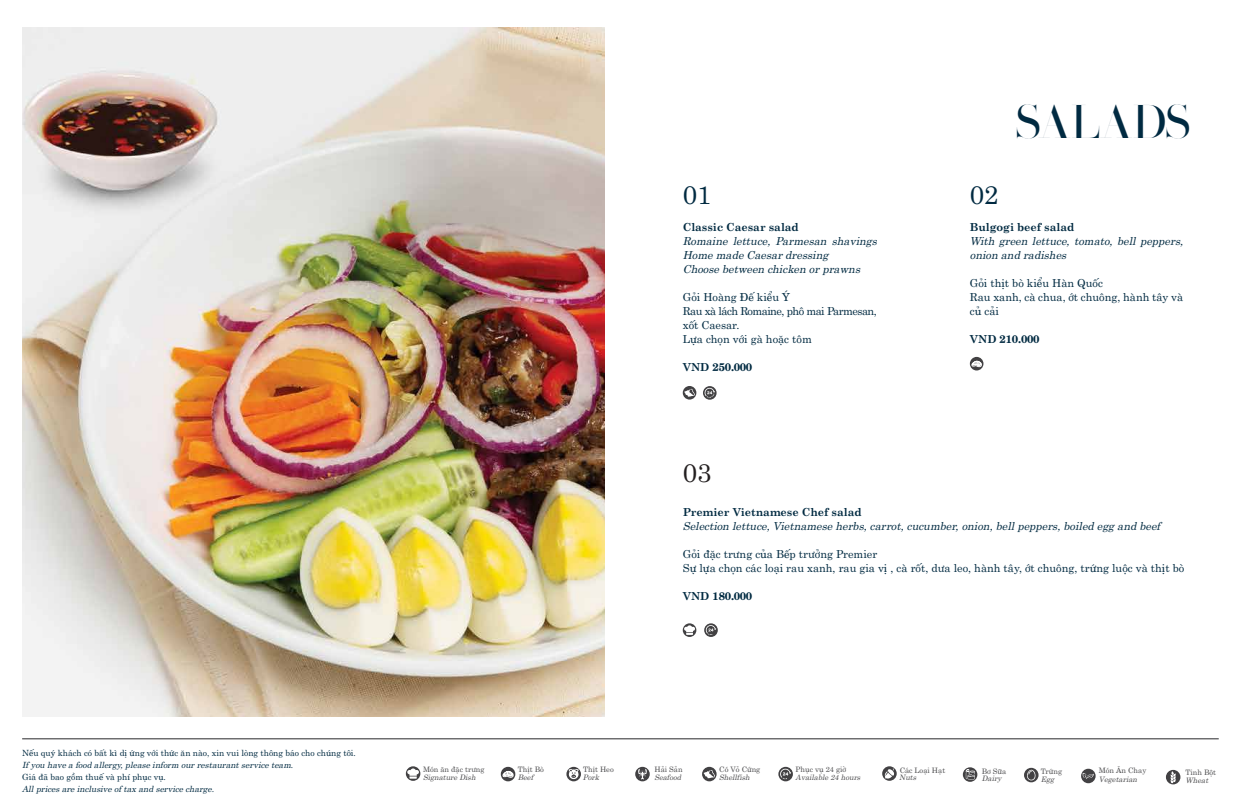
<style>
.page{position:relative;width:1248px;height:808px;background:#fff}
.page>*{position:absolute;margin:0;border:0;box-sizing:border-box;transform-origin:0 0}
.t1{font:47.2px "Henri Didot";letter-spacing:-.02em;color:#002a41}
.t2{font:25.9px "UTM Centur";color:#002a41}
.t3{font:25.9px "UTM Centur";color:#231f20}
.t4{font:11px/14px "UTM Centur";color:#002a41}
.t5{font:italic 11px/14px "UTM Centur";color:#002a41}
.t6{font:700 11px "UTM Centur";color:#002a41}
.t7{font:8.5px/12px "UTM Centur";color:#002a41}
.t8{font:italic 8.5px "UTM Centur";color:#002a41}
.t9{font:7.5px "UTM Centur";color:#4c4c4e}
.t10{font:italic 7.5px "UTM Centur";color:#4c4c4e}
.s1{font-style:italic}
</style>
<div class="page">
<svg style="left:969px;top:357px;width:14px;height:13px"></svg>
<svg style="left:971px;top:361px;width:10px;height:6px"></svg>
<svg style="left:682px;top:623px;width:14px;height:14px"></svg>
<svg style="left:704px;top:623px;width:13px;height:14px"></svg>
<svg style="left:705px;top:625px;width:11px;height:10px"></svg>
<svg style="left:682px;top:386px;width:14px;height:14px"></svg>
<svg style="left:684px;top:389px;width:11px;height:8px"></svg>
<svg style="left:703px;top:386px;width:13px;height:14px"></svg>
<svg style="left:704px;top:388px;width:11px;height:10px"></svg>
<hr style="left:22px;top:738px;width:1196px;height:1px;background:#4c4c4e">
<img style="left:22px;top:27px;width:582px;height:689px">
<svg style="left:1023px;top:768px;width:15px;height:14px"></svg>
<svg style="left:1026px;top:768px;width:10px;height:14px"></svg>
<svg style="left:962px;top:767px;width:15px;height:15px"></svg>
<svg style="left:965px;top:769px;width:9px;height:11px"></svg>
<svg style="left:882px;top:766px;width:14px;height:15px"></svg>
<svg style="left:1165px;top:770px;width:15px;height:14px"></svg>
<svg style="left:1170px;top:771px;width:5px;height:12px"></svg>
<svg style="left:1080px;top:769px;width:15px;height:14px"></svg>
<svg style="left:1082px;top:773px;width:11px;height:6px"></svg>
<svg style="left:566px;top:767px;width:15px;height:14px"></svg>
<svg style="left:635px;top:767px;width:14px;height:14px"></svg>
<svg style="left:638px;top:769px;width:8px;height:10px"></svg>
<svg style="left:406px;top:766px;width:14px;height:15px"></svg>
<div style="left:702px;top:767px;width:14px;height:14px;background:#424143;border-radius:50%"></div>
<svg style="left:703px;top:770px;width:12px;height:8px"></svg>
<div style="left:501px;top:767px;width:14px;height:14px;background:#424143;border-radius:50%"></div>
<svg style="left:502px;top:771px;width:11px;height:7px"></svg>
<svg style="left:778px;top:767px;width:14px;height:14px"></svg>
<svg style="left:780px;top:768px;width:11px;height:11px"></svg>
<p class="t7" style="left:22px;top:745px;width:335px">Nếu quý khách có bất kì dị ứng với thức ăn nào, xin vui lòng thông báo cho chúng tôi.<br><span class="s1">If you have a food allergy, please inform our restaurant service team</span>.<br>Giá đã bao gồm thuế và phí phục vụ.</p>
<p class="t8" style="left:22px;top:781px;width:193px">All prices are inclusive of tax and service charge.</p>
<h2 class="t2" style="left:682px;top:173px;width:30px">01</h2>
<p class="t6" style="left:682px;top:217px;width:118px">Classic Caesar salad</p>
<p class="t5" style="left:682px;top:232px;width:195px">Romaine lettuce, Parmesan shavings<br>Home made Caesar dressing<br>Choose between chicken or prawns</p>
<p class="t4" style="left:682px;top:288px;width:195px">Gỏi Hoàng Đế kiểu Ý<br>Rau xà lách Romaine, phô mai Parmesan, xốt Caesar.<br>Lựa chọn với gà hoặc tôm</p>
<p class="t6" style="left:682px;top:357px;width:71px">VND 250.000</p>
<h2 class="t3" style="left:682px;top:451px;width:30px">03</h2>
<h2 class="t2" style="left:969px;top:173px;width:30px">02</h2>
<h1 class="t1" style="left:1013px;top:90px;width:178px">SALADS</h1>
<p class="t6" style="left:969px;top:217px;width:106px">Bulgogi beef salad</p>
<p class="t5" style="left:969px;top:232px;width:215px">With green lettuce, tomato, bell peppers, onion and radishes</p>
<p class="t4" style="left:969px;top:274px;width:215px">Gỏi thịt bò kiểu Hàn Quốc<br>Rau xanh, cà chua, ớt chuông, hành tây và củ cải</p>
<p class="t6" style="left:969px;top:329px;width:71px">VND 210.000</p>
<p class="t6" style="left:682px;top:502px;width:180px">Premier Vietnamese Chef salad</p>
<p class="t5" style="left:682px;top:517px;width:479px">Selection lettuce, Vietnamese herbs, carrot, cucumber, onion, bell peppers, boiled egg and beef</p>
<p class="t4" style="left:682px;top:545px;width:503px">Gỏi đặc trưng của Bếp trưởng Premier<br>Sự lựa chọn các loại rau xanh, rau gia vị , cà rốt, dưa leo, hành tây, ớt chuông, trứng luộc và thịt bò</p>
<p class="t6" style="left:682px;top:586px;width:71px">VND 180.000</p>
<p class="t9" style="left:423px;top:763px;width:63px">Món ăn đặc trưng</p>
<p class="t9" style="left:518px;top:763px;width:28px">Thịt Bò</p>
<p class="t9" style="left:583px;top:763px;width:32px">Thịt Heo</p>
<p class="t9" style="left:654px;top:763px;width:30px">Hải Sản</p>
<p class="t9" style="left:719px;top:763px;width:42px">Có Vỏ Cứng</p>
<p class="t10" style="left:423px;top:771px;width:54px">Signature Dish</p>
<p class="t10" style="left:518px;top:771px;width:17px">Beef</p>
<p class="t10" style="left:582px;top:771px;width:18px">Pork</p>
<p class="t10" style="left:654px;top:771px;width:28px">Seafood</p>
<p class="t10" style="left:719px;top:771px;width:32px">Shellfish</p>
<p class="t9" style="left:795px;top:763px;width:52px">Phục vụ 24 giờ</p>
<p class="t10" style="left:795px;top:771px;width:66px">Available 24 hours</p>
<p class="t9" style="left:1098px;top:764px;width:49px">Món Ăn Chay</p>
<p class="t9" style="left:899px;top:764px;width:47px">Các Loại Hạt</p>
<p class="t9" style="left:981px;top:765px;width:26px">Bơ Sữa</p>
<p class="t9" style="left:1040px;top:765px;width:23px">Trứng</p>
<p class="t9" style="left:1185px;top:766px;width:32px">Tinh Bột</p>
<p class="t10" style="left:1098px;top:773px;width:40px">Vegetarian</p>
<p class="t10" style="left:899px;top:771px;width:19px">Nuts</p>
<p class="t10" style="left:981px;top:772px;width:21px">Dairy</p>
<p class="t10" style="left:1040px;top:773px;width:15px">Egg</p>
<p class="t10" style="left:1185px;top:774px;width:24px">Wheat</p>
</div>
